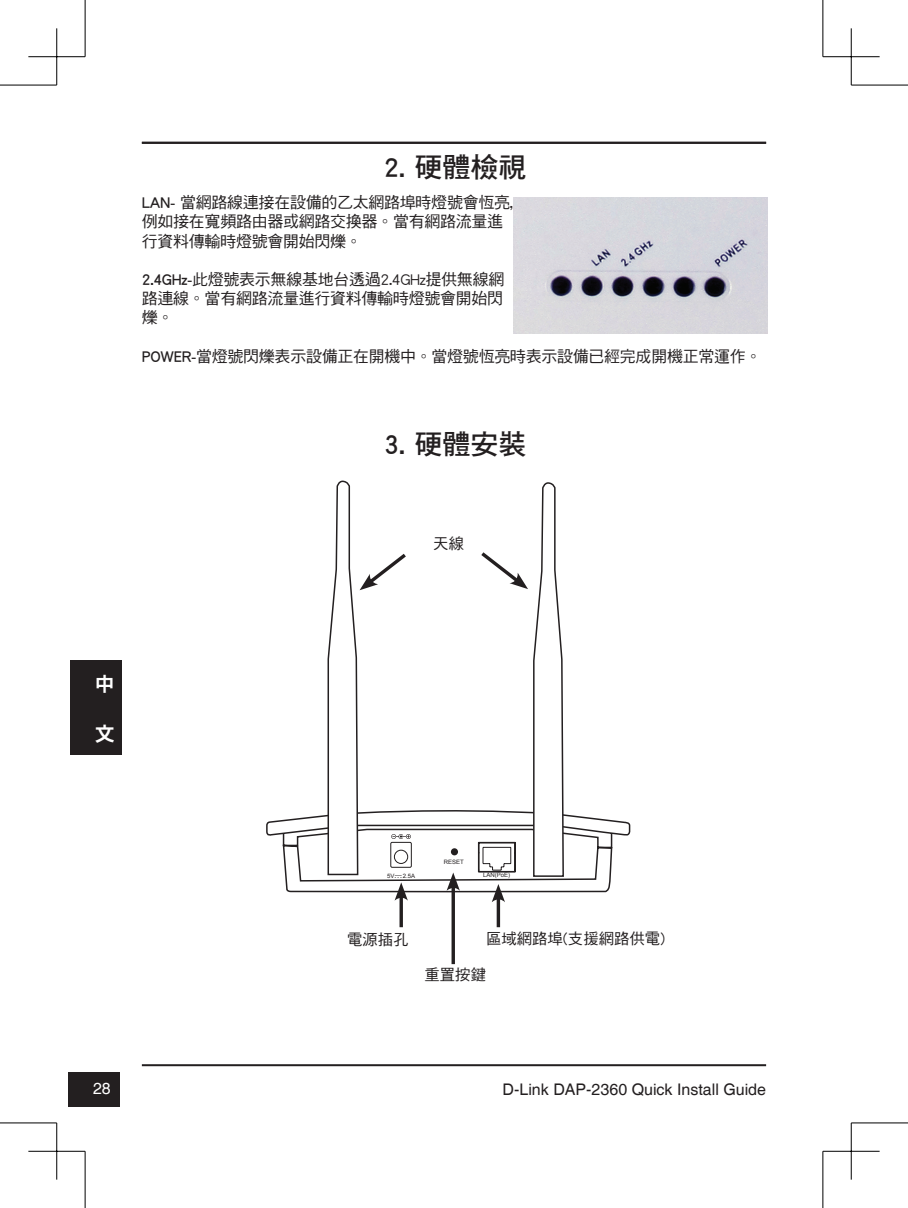
<style>
.page{position:relative;width:908px;height:1208px;background:#fff}
.page>*{position:absolute;margin:0;border:0;box-sizing:border-box;transform-origin:0 0}
.t1{font:28px "DF Hei Std W7";color:#231f20}
.t2{font:20px "DF Hei Std W9";color:#fff}
.t3{font:16px/19.2px "DF Hei Std W5";letter-spacing:-.02em;color:#231f20}
.t4{font:16px "Helvetica";color:#231f20}
.t5{font:16px "Helvetica";color:#fff}
.t6{font:15.4px "DF Hei Std W5";color:#231f20}
.t7{font:6px "Arial";color:#231f20}
.s1{font-family:"DF Hei Std W7"}
</style>
<div class="page">
<hr style="left:142px;top:1064px;width:623px;height:2px;background:#231f20">
<div style="left:68px;top:1072px;width:51px;height:34px;background:#231f20"></div>
<hr style="left:142px;top:142px;width:623px;height:2px;background:#231f20">
<div style="left:70px;top:660px;width:51px;height:94px;background:#231f20"></div>
<svg style="left:399px;top:902px;width:4px;height:25px"></svg>
<svg style="left:451px;top:902px;width:4px;height:62px"></svg>
<svg style="left:496px;top:902px;width:4px;height:25px"></svg>
<svg style="left:266px;top:480px;width:364px;height:422px"></svg>
<img style="left:513px;top:197px;width:253px;height:137px">
<hr style="left:0;top:85px;width:57px;height:1px;background:#000">
<hr style="left:850px;top:85px;width:57px;height:1px;background:#000">
<hr style="left:0;top:1122px;width:57px;height:1px;background:#000">
<hr style="left:850px;top:1122px;width:57px;height:1px;background:#000">
<hr style="left:85px;top:0;width:1px;height:57px;background:#000">
<hr style="left:85px;top:1151px;width:1px;height:57px;background:#000">
<hr style="left:822px;top:0;width:1px;height:57px;background:#000">
<hr style="left:822px;top:1151px;width:1px;height:57px;background:#000">
<hr style="left:28px;top:56px;width:57px;height:1px;background:#000">
<hr style="left:822px;top:56px;width:57px;height:1px;background:#000">
<hr style="left:28px;top:1151px;width:57px;height:1px;background:#000">
<hr style="left:822px;top:1151px;width:57px;height:1px;background:#000">
<hr style="left:56px;top:28px;width:1px;height:57px;background:#000">
<hr style="left:56px;top:1123px;width:1px;height:56px;background:#000">
<hr style="left:850px;top:28px;width:1px;height:57px;background:#000">
<hr style="left:850px;top:1123px;width:1px;height:56px;background:#000">
<h1 class="t1" style="left:383px;top:152px;width:144px">2. 硬體檢視</h1>
<p class="t3" style="left:142px;top:193px;width:372px"><span class="s1">LAN-</span> 當網路線連接在設備的乙太網路埠時燈號會恆亮,例如接在寬頻路由器或網路交換器。當有網路流量進行資料傳輸時燈號會開始閃爍。</p>
<p class="t3" style="left:142px;top:269px;width:364px;text-align:justify"><span class="s1">2.4GHz-</span>此燈號表示無線基地台透過2.4GHz提供無線網路連線。當有網路流量進行資料傳輸時燈號會開始閃爍。</p>
<p class="t3" style="left:142px;top:346px;width:621px"><span class="s1">POWER-</span>當燈號閃爍表示設備正在開機中。當燈號恆亮時表示設備已經完成開機正常運作。</p>
<h1 class="t1" style="left:383px;top:428px;width:144px">3. 硬體安裝</h1>
<p class="t2" style="left:95px;top:672px;width:19px">中</p>
<p class="t2" style="left:95px;top:723px;width:21px">文</p>
<p class="t6" style="left:433px;top:535px;width:32px">天線</p>
<p class="t7" style="left:444px;top:857px;width:22px">RESET</p>
<p class="t7" style="left:387px;top:872px;width:9px">5V</p>
<p class="t7" style="left:402px;top:872px;width:14px">2.5A</p>
<p class="t7" style="left:483px;top:871px;width:29px">LAN(PoE)</p>
<p class="t6" style="left:347px;top:931px;width:63px">電源插孔</p>
<p class="t6" style="left:486px;top:930px;width:181px">區域網路埠(支援網路供電)</p>
<p class="t6" style="left:424px;top:966px;width:63px">重置按鍵</p>
<p class="t5" style="left:93px;top:1079px;width:19px">28</p>
<p class="t4" style="left:502px;top:1079px;width:265px">D-Link DAP-2360 Quick Install Guide</p>
</div>
